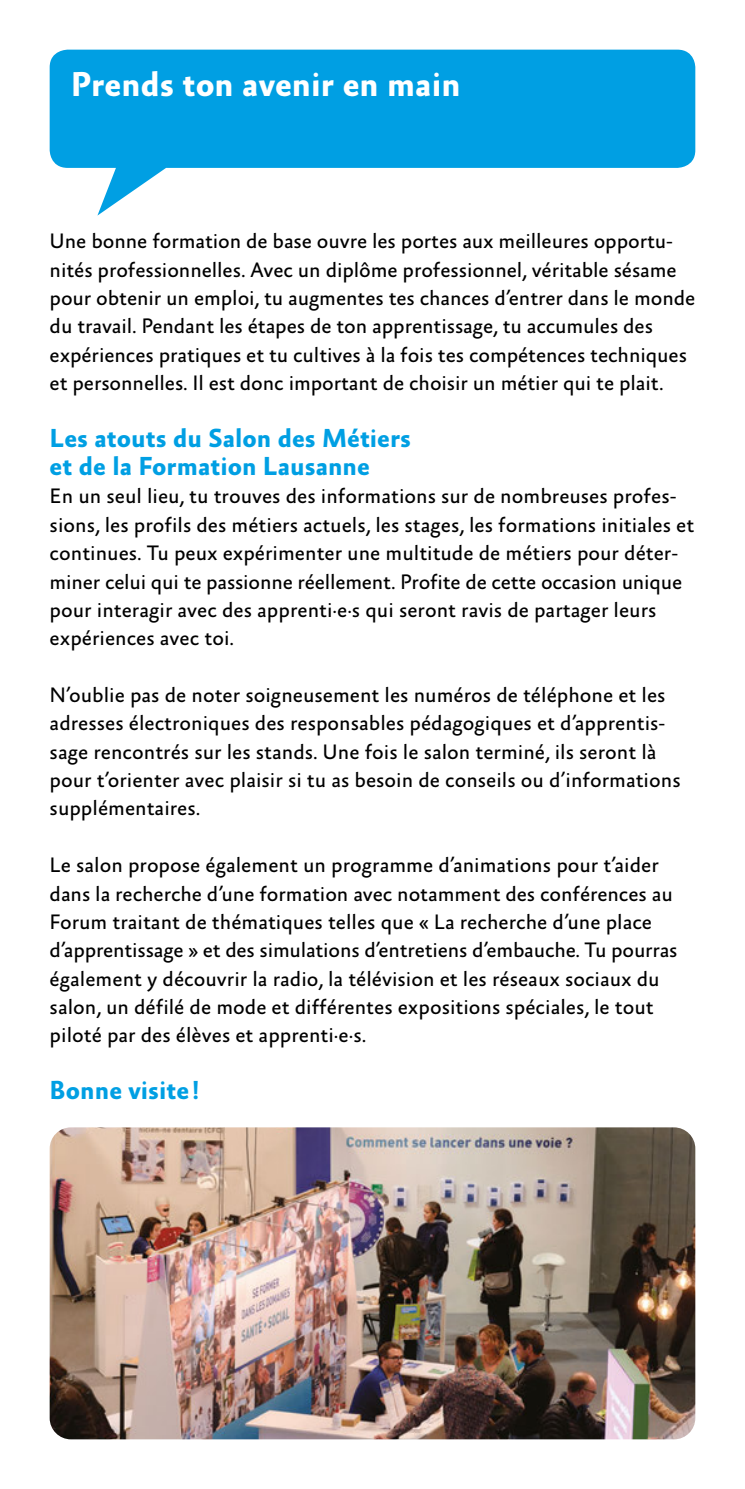
<style>
.page{position:relative;width:745px;height:1489px;background:#fff}
.page>*{position:absolute;margin:0;border:0;box-sizing:border-box;transform-origin:0 0}
.t1{font:700 35px "Absara Sans OT";color:#fff}
.t2{font:700 26.5px/28.2px "Absara Sans OT";color:#009fe3}
.t3{font:21.25px/28.2px "Absara Sans OT";color:#000}
</style>
<div class="page">
<svg style="left:50px;top:50px;width:644px;height:165px;fill:#009fe3"></svg>
<img style="left:50px;top:1127px;width:644px;height:312px">
<h1 class="t1" style="left:71px;top:65px;width:391px">Prends ton avenir en main</h1>
<p class="t3" style="left:50px;top:228px;width:646px">Une bonne formation de base ouvre les portes aux meilleures opportu&shy;nités professionnelles. Avec un diplôme professionnel, véritable sésame pour obtenir un emploi, tu augmentes tes chances d’entrer dans le monde du travail. Pendant les étapes de ton apprentissage, tu accumules des expériences pratiques et tu cultives à la fois tes compétences techniques et personnelles. Il est donc important de choisir un métier qui te plait.</p>
<p class="t2" style="left:50px;top:425px;width:363px">Les atouts du Salon des Métiers et de la Formation Lausanne</p>
<p class="t3" style="left:50px;top:483px;width:645px">En un seul lieu, tu trouves des informations sur de nombreuses profes&shy;sions, les profils des métiers actuels, les stages, les formations initiales et continues. Tu peux expérimenter une multitude de métiers pour déter&shy;miner celui qui te passionne réellement. Profite de cette occasion unique pour interagir avec des apprenti·e·s qui seront ravis de partager leurs expériences avec toi.</p>
<p class="t3" style="left:50px;top:682px;width:632px">N’oublie pas de noter soigneusement les numéros de téléphone et les adresses électroniques des responsables pédagogiques et d’apprentis&shy;sage rencontrés sur les stands. Une fois le salon terminé, ils seront là pour t’orienter avec plaisir si tu as besoin de conseils ou d’informations supplémentaires.</p>
<p class="t3" style="left:50px;top:852px;width:629px">Le salon propose également un programme d’animations pour t’aider dans la recherche d’une formation avec notamment des conférences au Forum traitant de thématiques telles que « La recherche d’une place d’apprentissage » et des simulations d’entretiens d’embauche. Tu pourras également y découvrir la radio, la télévision et les réseaux sociaux du salon, un défilé de mode et différentes expositions spéciales, le tout piloté par des élèves et apprenti·e·s.</p>
<p class="t2" style="left:50px;top:1077px;width:151px">Bonne visite !</p>
</div>
